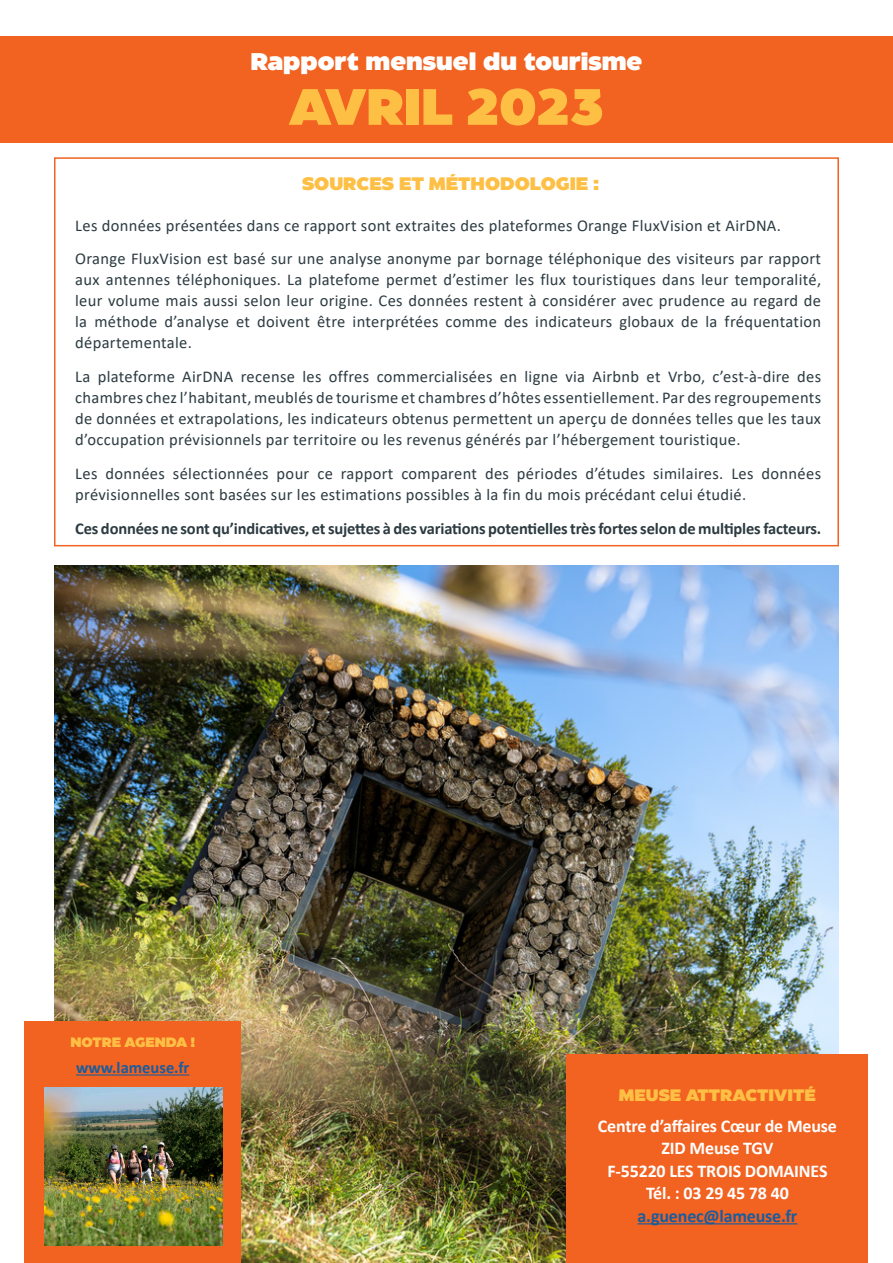
<style>
.page{position:relative;width:893px;height:1263px;background:#fff}
.page>*{position:absolute;margin:0;border:0;box-sizing:border-box;transform-origin:0 0}
.t1{font:900 51px "Eastman Roman";color:#febf45}
.t2{font:900 24px "Eastman Roman";color:#fff}
.t3{font:700 18px "Calibri";letter-spacing:-.01em;color:#fff}
.t4{font:900 18px "Eastman Roman";color:#febf45}
.t5{font:700 18px "Calibri";letter-spacing:-.01em;color:#175d9e}
.t6{font:16.5px/21px "Calibri";letter-spacing:.02em;color:#2c3b41;text-align:justify}
.t7{font:700 16.5px "Calibri";letter-spacing:-.01em;color:#2c3b41}
.t8{font:900 16.5px "Eastman Roman";color:#febf45}
.t9{font:700 16.5px "Calibri";color:#175d9e}
.t10{font:900 13.5px "Eastman Roman";color:#febf45}
</style>
<div class="page">
<img style="left:54px;top:566px;width:785px;height:697px">
<div style="left:54px;top:157px;width:785px;height:389px;border:2px solid #f26221"></div>
<div style="left:0;top:36px;width:893px;height:106px;background:#f26221"></div>
<div style="left:567px;top:1054px;width:301px;height:209px;background:#f26221"></div>
<hr style="left:638px;top:1223px;width:159px;height:1px;background:#175d9e">
<div style="left:24px;top:1021px;width:217px;height:242px;background:#f26221"></div>
<hr style="left:76px;top:1074px;width:113px;height:1px;background:#175d9e">
<img style="left:45px;top:1087px;width:177px;height:158px">
<p class="t2" style="left:250px;top:42px;width:393px">Rapport mensuel du tourisme</p>
<p class="t1" style="left:289px;top:66px;width:317px">AVRIL 2023</p>
<p class="t4" style="left:302px;top:169px;width:298px">SOURCES ET MÉTHODOLOGIE :</p>
<p class="t6" style="left:75px;top:214px;width:707px">Les données présentées dans ce rapport sont extraites des plateformes Orange FluxVision et AirDNA.</p>
<p class="t6" style="left:75px;top:248px;width:747px">Orange FluxVision est basé sur une analyse anonyme par bornage téléphonique des visiteurs par rapport aux antennes téléphoniques. La platefome permet d’estimer les flux touristiques dans leur temporalité, leur volume mais aussi selon leur origine. Ces données restent à considérer avec prudence au regard de la méthode d’analyse et doivent être interprétées comme des indicateurs globaux de la fréquentation départementale.</p>
<p class="t6" style="left:75px;top:366px;width:747px">La plateforme AirDNA recense les offres commercialisées en ligne via Airbnb et Vrbo, c’est-à-dire des chambres chez l’habitant, meublés de tourisme et chambres d’hôtes essentiellement. Par des regroupements de données et extrapolations, les indicateurs obtenus permettent un aperçu de données telles que les taux d’occupation prévisionnels par territoire ou les revenus générés par l’hébergement touristique.</p>
<p class="t6" style="left:75px;top:462px;width:747px">Les données sélectionnées pour ce rapport comparent des périodes d’études similaires. Les données prévisionnelles sont basées sur les estimations possibles à la fin du mois précédant celui étudié.</p>
<p class="t7" style="left:75px;top:517px;width:748px">Ces données ne sont qu’indicatives, et sujettes à des variations potentielles très fortes selon de multiples facteurs.</p>
<p class="t10" style="left:70px;top:1031px;width:126px">NOTRE AGENDA !</p>
<p class="t9" style="left:76px;top:1056px;width:115px">www.lameuse.fr</p>
<p class="t8" style="left:619px;top:1082px;width:199px">MEUSE ATTRACTIVITÉ</p>
<p class="t3" style="left:598px;top:1113px;width:241px">Centre d’affaires Cœur de Meuse</p>
<p class="t3" style="left:661px;top:1135px;width:113px">ZID Meuse TGV</p>
<p class="t3" style="left:607px;top:1158px;width:222px">F-55220 LES TROIS DOMAINES</p>
<p class="t3" style="left:646px;top:1180px;width:144px">Tél. : 03 29 45 78 40</p>
<p class="t5" style="left:638px;top:1203px;width:161px">a.guenec@lameuse.fr</p>
</div>
